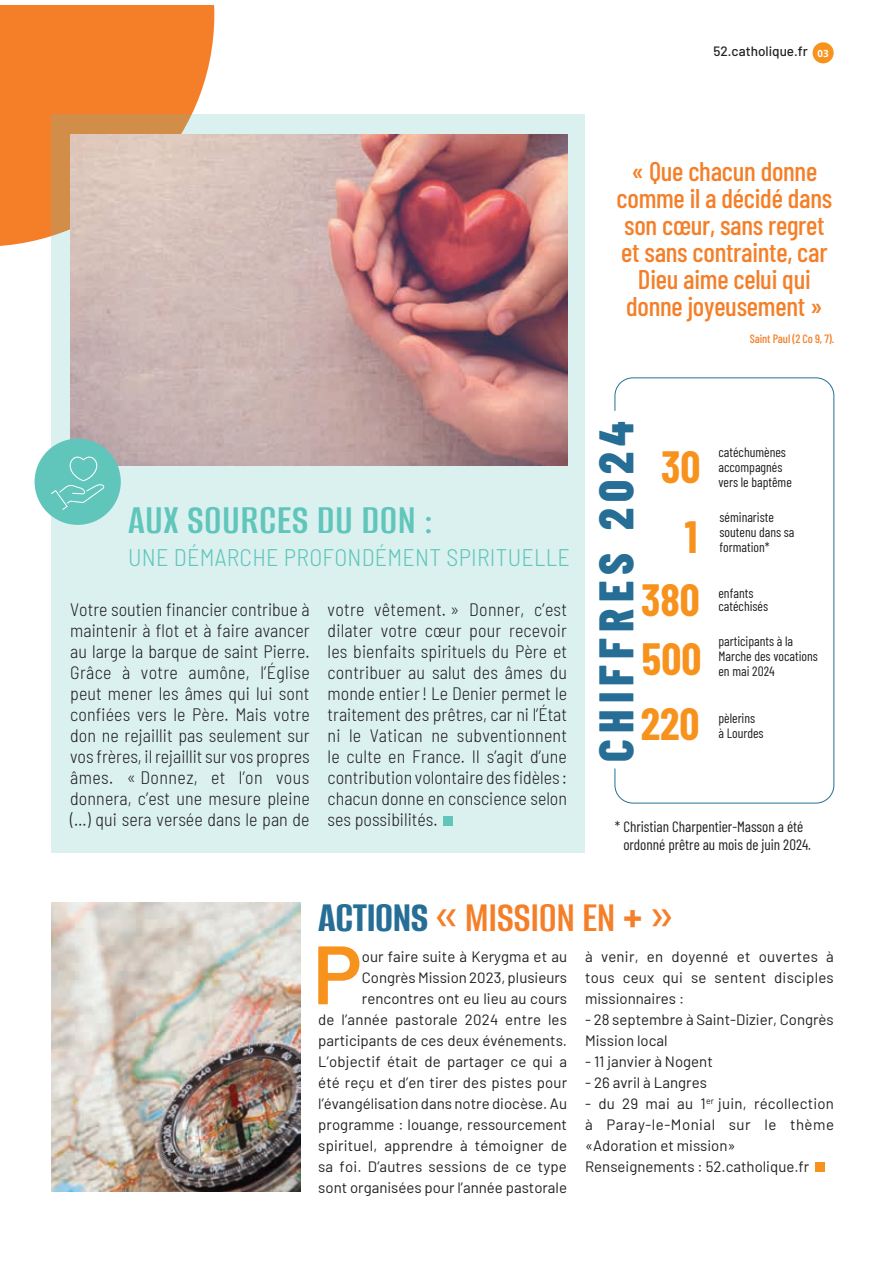
<style>
.page{position:relative;width:893px;height:1263px;background:#fff}
.page>*{position:absolute;margin:0;border:0;box-sizing:border-box;transform-origin:0 0}
.t1{font:600 82.5px "Barlow";color:#f7931d}
.t2{font:800 48.3px "Barlow Condensed";letter-spacing:.13em;color:#266e95}
.t3{font:600 45px "Alumni Sans";letter-spacing:-.01em;color:#f47f28}
.t4{font:700 44.1px "Barlow Condensed";color:#f7931d}
.t5{font:600 43.5px "Alumni Sans";letter-spacing:.01em;color:#60c5bb}
.t6{font:500 27px/27px "Barlow Condensed";letter-spacing:-.01em;color:#f47f28;text-align:center}
.t7{font:300 semi-condensed 24px "Barlow";letter-spacing:.01em;color:#60c5bb}
.t8{font:300 semi-condensed 18px/21px "Barlow";color:#231f20;text-align:justify}
.t9{font:15px/21px "Barlow";letter-spacing:.005em;color:#231f20}
.t10{font:15px/18px "Barlow Condensed";color:#231f20;text-align:center}
.t11{font:13.5px/15px "Barlow Condensed";color:#231f20}
.t12{font:500 13.5px "Barlow";color:#231f20}
.t13{font:500 12px "Barlow Condensed";letter-spacing:-.01em;color:#f47f28}
.t14{font:700 9.75px "Open Sans";color:#fff}
.s1{font-weight:700;color:#266e95}
</style>
<div class="page">
<div style="left:615px;top:378px;width:219px;height:425px;border:1px solid #266e95;border-radius:18px"></div>
<div style="left:0;top:5px;width:214px;height:241px;background:#f47f28"></div>
<div style="left:51px;top:115px;width:534px;height:738px;background:#daf1ef"></div>
<img style="left:70px;top:134px;width:497px;height:332px">
<div style="left:443px;top:816px;width:10px;height:10px;background:#60c5bb"></div>
<img style="left:51px;top:902px;width:249px;height:289px">
<div style="left:815px;top:1162px;width:9px;height:10px;background:#f7931d"></div>
<div style="left:35px;top:439px;width:86px;height:86px;background:#60c5bb;border-radius:50%"></div>
<div style="left:813px;top:42px;width:21px;height:21px;background:#f7931d;border-radius:50%"></div>
<svg style="left:51px;top:456px;width:53px;height:54px"></svg>
<p class="t12" style="left:713px;top:42px;width:96px">52.catholique.fr</p>
<p class="t14" style="left:817px;top:46px;width:13px">03</p>
<p class="t6" style="left:617px;top:156px;width:217px">« Que chacun donne comme il a décidé dans son cœur, sans regret et sans contrainte, car<br>Dieu aime celui qui donne joyeusement »</p>
<p class="t13" style="left:750px;top:330px;width:86px">Saint Paul (2 Co 9, 7).</p>
<p class="t5" style="left:128px;top:496px;width:306px">AUX SOURCES DU DON :</p>
<p class="t7" style="left:128px;top:540px;width:443px">UNE DÉMARCHE PROFONDÉMENT SPIRITUELLE</p>
<p class="t8" style="left:70px;top:597px;width:241px">Votre soutien financier contribue à maintenir à flot et à faire avancer au large la barque de saint Pierre.<br>Grâce à votre aumône, l’Église peut mener les âmes qui lui sont confiées vers le Père. Mais votre don ne rejaillit pas seulement sur vos frères, il rejaillit sur vos propres âmes. « Donnez, et l’on vous donnera, c’est une mesure pleine (…) qui sera versée dans le pan de</p>
<p class="t8" style="left:328px;top:597px;width:241px">votre vêtement. » Donner, c’est dilater votre cœur pour recevoir les bienfaits spirituels du Père et contribuer au salut des âmes du monde entier! Le Denier permet le traitement des prêtres, car ni l’État ni le Vatican ne subventionnent le culte en France. Il s’agit d’une contribution volontaire des fidèles : chacun donne en conscience selon ses possibilités.</p>
<p class="t2" style="left:582px;top:762px;width:342px;rotate:-90deg">CHIFFRES 2024</p>
<p class="t4" style="left:661px;top:436px;width:41px">30</p>
<p class="t4" style="left:685px;top:505px;width:14px">1</p>
<p class="t4" style="left:641px;top:569px;width:60px">380</p>
<p class="t11" style="left:718px;top:443px;width:69px">catéchumènes accompagnés</p>
<p class="t11" style="left:718px;top:473px;width:75px">vers le baptême</p>
<p class="t11" style="left:719px;top:509px;width:77px">séminariste soutenu dans sa</p>
<p class="t11" style="left:719px;top:539px;width:52px">formation*</p>
<p class="t11" style="left:718px;top:584px;width:36px">enfants</p>
<p class="t11" style="left:718px;top:598px;width:51px">catéchisés</p>
<p class="t4" style="left:642px;top:628px;width:61px">500</p>
<p class="t11" style="left:718px;top:633px;width:101px">participants à la<br>Marche des vocations en mai 2024</p>
<p class="t4" style="left:641px;top:692px;width:60px">220</p>
<p class="t11" style="left:718px;top:709px;width:38px">pèlerins</p>
<p class="t11" style="left:718px;top:724px;width:47px">à Lourdes</p>
<p class="t10" style="left:615px;top:816px;width:198px">* Christian Charpentier-Masson a été ordonné prêtre au mois de juin 2024.</p>
<p class="t3" style="left:318px;top:892px;width:356px"><span class="s1">ACTIONS</span> « MISSION EN + »</p>
<p class="t1" style="left:313px;top:914px;width:51px">P</p>
<p class="t9" style="left:318px;top:945px;width:250px;text-align:right">our faire suite à Kerygma et au Congrès Mission 2023, plusieurs rencontres ont eu lieu au cours<br>de l’année pastorale 2024 entre les participants de ces deux événements.<br>L’objectif était de partager ce qui a été reçu et d’en tirer des pistes pour l’évangélisation dans notre diocèse. Au programme : louange, ressourcement spirituel, apprendre à témoigner de sa foi. D’autres sessions de ce type sont organisées pour l’année pastorale</p>
<p class="t9" style="left:585px;top:945px;width:250px;text-align:justify">à venir, en doyenné et ouvertes à tous ceux qui se sentent disciples missionnaires :</p>
<p class="t9" style="left:585px;top:1008px;width:250px">- 28 septembre à Saint-Dizier, Congrès<br>Mission local</p>
<p class="t9" style="left:585px;top:1050px;width:129px">- 11 janvier à Nogent</p>
<p class="t9" style="left:585px;top:1071px;width:123px">- 26 avril à Langres</p>
<p class="t9" style="left:585px;top:1092px;width:250px">- du 29 mai au 1<sup>er</sup> juin, récollection à Paray-le-Monial sur le thème «Adoration et mission»<br>Renseignements : 52.catholique.fr</p>
</div>
